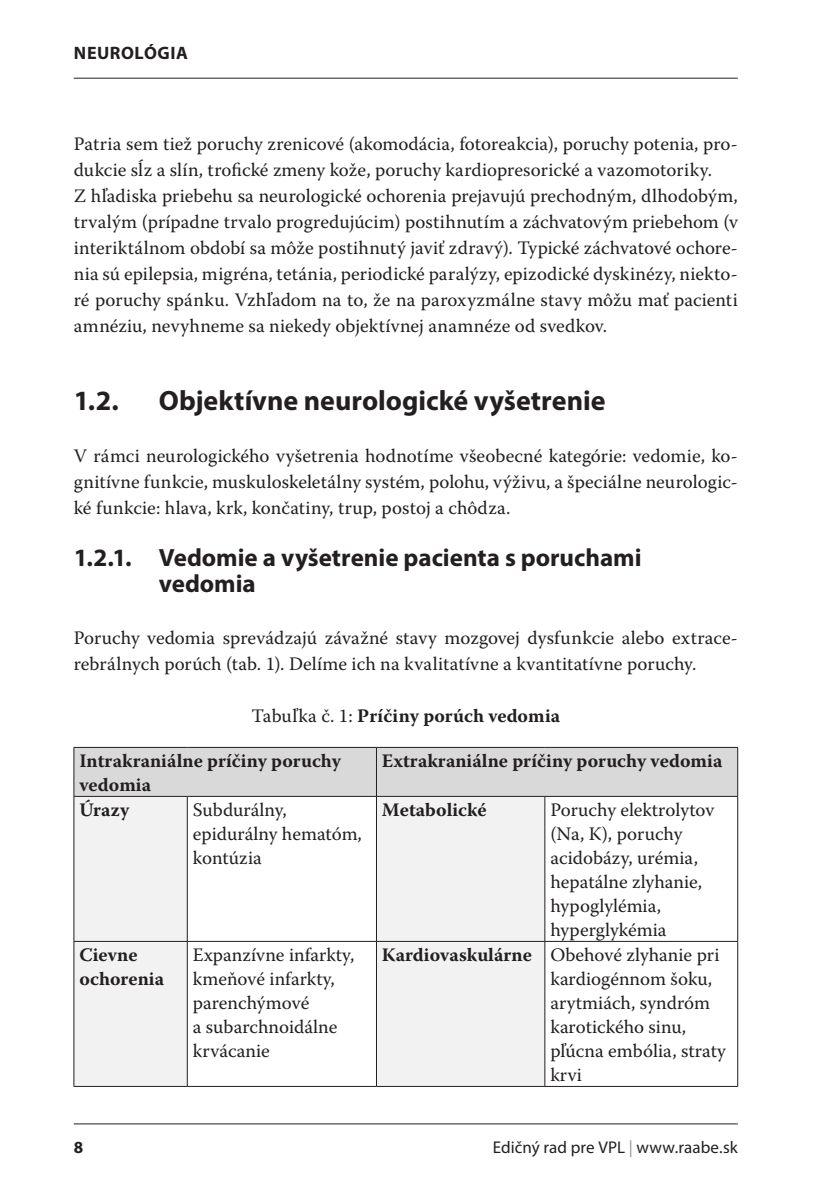
<style>
.page{position:relative;width:840px;height:1191px;background:#fff}
.page>*{position:absolute;margin:0;border:0;box-sizing:border-box;transform-origin:0 0}
.Nadpis_X_X{font:700 28px "Myriad Pro";color:#231f20}
.Nadpis_X_X_X{font:700 25px/26px "Myriad Pro";color:#231f20}
.Text_normal{font:19px/26px "Warnock Pro";letter-spacing:.005em;color:#231f20}
.Obsah_tabuľky{font:19px/24px "Warnock Pro";color:#231f20}
.Obsah_tabuľky-2{font:700 19px/24px "Warnock Pro";color:#231f20}
.Text_normal-2{font:700 19px "Warnock Pro";letter-spacing:.005em;color:#231f20}
.t1{font:700 18px "Myriad Pro";letter-spacing:.03em;color:#231f20}
.t2{font:17px "Myriad Pro";letter-spacing:.005em;color:#231f20}
.t3{font:700 17px "Myriad Pro";color:#231f20}
.s1{font-weight:400}
.s2{color:#939598}
</style>
<div class="page">
<hr style="left:74px;top:1123px;width:663px;height:1px;background:#231f20">
<hr style="left:74px;top:78px;width:663px;height:1px;background:#231f20">
<div style="left:74px;top:748px;width:663px;height:48px;background:#d9d9d9"></div>
<svg style="left:74px;top:797px;width:470px;height:289px;fill:#f2f2f2"></svg>
<hr style="left:74px;top:747px;width:113px;height:1px;background:#231f20">
<hr style="left:187px;top:747px;width:189px;height:1px;background:#231f20">
<hr style="left:376px;top:747px;width:168px;height:1px;background:#231f20">
<hr style="left:544px;top:747px;width:193px;height:1px;background:#231f20">
<hr style="left:737px;top:747px;width:1px;height:49px;background:#231f20">
<hr style="left:737px;top:796px;width:1px;height:145px;background:#231f20">
<hr style="left:737px;top:941px;width:1px;height:145px;background:#231f20">
<hr style="left:74px;top:796px;width:113px;height:1px;background:#231f20">
<hr style="left:187px;top:796px;width:189px;height:1px;background:#231f20">
<hr style="left:376px;top:796px;width:168px;height:1px;background:#231f20">
<hr style="left:544px;top:796px;width:193px;height:1px;background:#231f20">
<hr style="left:74px;top:941px;width:113px;height:1px;background:#231f20">
<hr style="left:187px;top:941px;width:189px;height:1px;background:#231f20">
<hr style="left:376px;top:941px;width:168px;height:1px;background:#231f20">
<hr style="left:544px;top:941px;width:193px;height:1px;background:#231f20">
<hr style="left:74px;top:1086px;width:113px;height:1px;background:#231f20">
<hr style="left:187px;top:1086px;width:189px;height:1px;background:#231f20">
<hr style="left:376px;top:1086px;width:168px;height:1px;background:#231f20">
<hr style="left:544px;top:1086px;width:193px;height:1px;background:#231f20">
<hr style="left:73px;top:747px;width:1px;height:49px;background:#231f20">
<hr style="left:376px;top:747px;width:1px;height:49px;background:#231f20">
<hr style="left:73px;top:796px;width:1px;height:145px;background:#231f20">
<hr style="left:187px;top:796px;width:1px;height:145px;background:#231f20">
<hr style="left:376px;top:796px;width:1px;height:145px;background:#231f20">
<hr style="left:544px;top:796px;width:1px;height:145px;background:#231f20">
<hr style="left:73px;top:941px;width:1px;height:145px;background:#231f20">
<hr style="left:187px;top:941px;width:1px;height:145px;background:#231f20">
<hr style="left:376px;top:941px;width:1px;height:145px;background:#231f20">
<hr style="left:544px;top:941px;width:1px;height:145px;background:#231f20">
<p class="t1" style="left:74px;top:41px;width:115px">NEUROLÓGIA</p>
<p class="Text_normal" style="left:74px;top:130px;width:665px">Patria sem tiež poruchy zrenicové (akomodácia, fotoreakcia), poruchy potenia, pro&shy;dukcie sĺz a slín, trofické zmeny kože, poruchy kardiopresorické a vazomotoriky.</p>
<p class="Text_normal" style="left:74px;top:182px;width:665px;text-align:justify">Z hľadiska priebehu sa neurologické ochorenia prejavujú prechodným, dlhodobým, trvalým (prípadne trvalo progredujúcim) postihnutím a záchvatovým priebehom (v interiktálnom období sa môže postihnutý javiť zdravý). Typické záchvatové ochore&shy;nia sú epilepsia, migréna, tetánia, periodické paralýzy, epizodické dyskinézy, niekto&shy;ré poruchy spánku. Vzhľadom na to, že na paroxyzmálne stavy môžu mať pacienti amnéziu, nevyhneme sa niekedy objektívnej anamnéze od svedkov.</p>
<p class="Nadpis_X_X" style="left:74px;top:382px;width:47px">1.2.</p>
<p class="Nadpis_X_X" style="left:159px;top:382px;width:448px">Objektívne neurologické vyšetrenie</p>
<p class="Text_normal" style="left:74px;top:442px;width:665px;text-align:justify">V rámci neurologického vyšetrenia hodnotíme všeobecné kategórie: vedomie, ko&shy;gnitívne funkcie, muskuloskeletálny systém, polohu, výživu, a špeciálne neurologic&shy;ké funkcie: hlava, krk, končatiny, trup, postoj a chôdza.</p>
<p class="Nadpis_X_X_X" style="left:159px;top:544px;width:484px;text-indent:-85px">1.2.1. Vedomie a vyšetrenie pacienta s poruchami vedomia</p>
<p class="Text_normal" style="left:74px;top:624px;width:665px">Poruchy vedomia sprevádzajú závažné stavy mozgovej dysfunkcie alebo extrace&shy;rebrálnych porúch (tab. 1). Delíme ich na kvalitatívne a kvantitatívne poruchy.</p>
<p class="Text_normal-2" style="left:251px;top:704px;width:310px"><span class="s1">Tabuľka č. 1:</span> Príčiny porúch vedomia</p>
<p class="Obsah_tabuľky-2" style="left:79px;top:748px;width:263px">Intrakraniálne príčiny poruchy vedomia</p>
<p class="Obsah_tabuľky-2" style="left:382px;top:748px;width:342px">Extrakraniálne príčiny poruchy vedomia</p>
<p class="Obsah_tabuľky-2" style="left:79px;top:797px;width:51px">Úrazy</p>
<p class="Obsah_tabuľky" style="left:193px;top:797px;width:171px">Subdurálny, epidurálny hematóm, kontúzia</p>
<p class="Obsah_tabuľky-2" style="left:382px;top:797px;width:106px">Metabolické</p>
<p class="Obsah_tabuľky" style="left:550px;top:797px;width:165px">Poruchy elektrolytov (Na, K), poruchy acidobázy, urémia, hepatálne zlyhanie, hypoglylémia, hyperglykémia</p>
<p class="Obsah_tabuľky-2" style="left:79px;top:942px;width:86px">Cievne ochorenia</p>
<p class="Obsah_tabuľky" style="left:193px;top:942px;width:163px">Expanzívne infarkty, kmeňové infarkty, parenchýmové<br>a subarchnoidálne krvácanie</p>
<p class="Obsah_tabuľky-2" style="left:382px;top:942px;width:151px">Kardiovaskulárne</p>
<p class="Obsah_tabuľky" style="left:550px;top:942px;width:177px">Obehové zlyhanie pri kardiogénnom šoku, arytmiách, syndróm karotického sinu, pľúcna embólia, straty krvi</p>
<p class="t3" style="left:74px;top:1135px;width:11px">8</p>
<p class="t2" style="left:492px;top:1136px;width:246px">Edičný rad pre VPL <span class="s2">|</span> www.raabe.sk</p>
</div>
